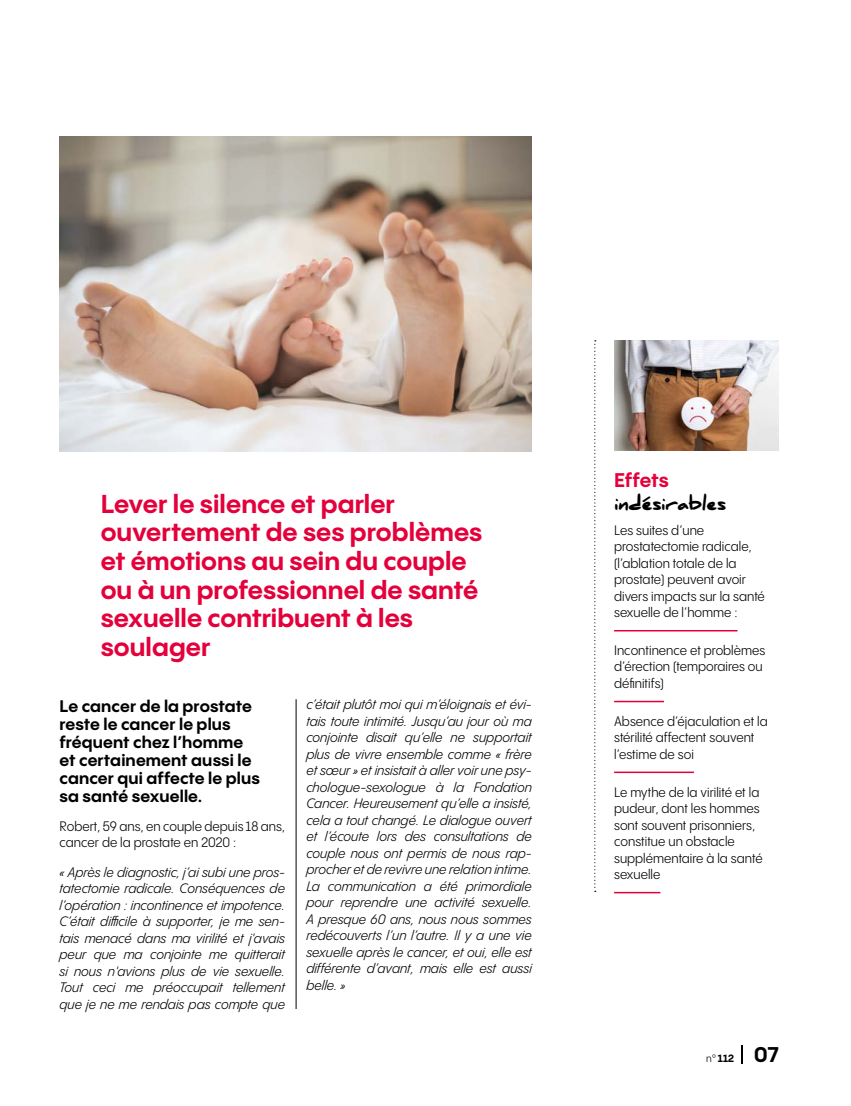
<style>
.page{position:relative;width:851px;height:1106px;background:#fff}
.page>*{position:absolute;margin:0;border:0;box-sizing:border-box;transform-origin:0 0}
.t1{font:700 25.5px/28.5px "PP Pangram Sans";color:#e4003b}
.t2{font:700 19.5px "PP Pangram Sans";letter-spacing:-.01em;color:#e4003b}
.t3{font:900 18px "Daniel";letter-spacing:-.005em;color:#000}
.t4{font:700 16.5px/18px "PP Pangram Sans";letter-spacing:.005em;color:#000}
.t5{font:italic 13.5px/16.5px "PP Pangram Sans Compact";color:#000;text-align:justify}
.t6{font:13.5px/16.5px "PP Pangram Sans Compact";color:#000}
.t7{font:700 10.5px "PP Pangram Sans";color:#000}
.s1{font-family:"PP Pangram Sans Compact";font-weight:400}
.s2{font-size:21px}
</style>
<div class="page">
<svg style="left:741px;top:1045px;width:1px;height:18px"></svg>
<img style="left:60px;top:136px;width:471px;height:315px">
<hr style="left:614px;top:630px;width:123px;height:1px;background:#e4003b">
<hr style="left:614px;top:700px;width:50px;height:2px;background:#e4003b">
<hr style="left:614px;top:771px;width:79px;height:2px;background:#e4003b">
<hr style="left:614px;top:891px;width:46px;height:2px;background:#e4003b">
<svg style="left:594px;top:340px;width:1px;height:551px"></svg>
<img style="left:614px;top:340px;width:164px;height:111px">
<hr style="left:296px;top:699px;width:1px;height:310px;background:#000">
<h1 class="t1" style="left:101px;top:489px;width:383px">Lever le silence et parler ouvertement de ses problèmes et émotions au sein du couple ou à un professionnel de santé sexuelle contribuent à les soulager</h1>
<p class="t4" style="left:60px;top:696px;width:202px">Le cancer de la prostate reste le cancer le plus fréquent chez l’homme et certainement aussi le cancer qui affecte le plus sa santé sexuelle.</p>
<p class="t6" style="left:60px;top:817px;width:227px">Robert, 59 ans, en couple depuis 18 ans, cancer de la prostate en 2020 :</p>
<p class="t5" style="left:60px;top:863px;width:227px">« Après le diagnostic, j’ai subi une pros&shy;tatectomie radicale. Conséquences de l’opération : incontinence et impotence.<br>C’était difficile à supporter, je me sen&shy;tais menacé dans ma virilité et j'avais peur que ma conjointe me quitterait si nous n'avions plus de vie sexuelle.<br>Tout ceci me préoccupait tellement que je ne me rendais pas compte que</p>
<p class="t5" style="left:306px;top:696px;width:227px">c’était plutôt moi qui m’éloignais et évi&shy;tais toute intimité. Jusqu’au jour où ma conjointe disait qu’elle ne supportait plus de vivre ensemble comme « frère et sœur » et insistait à aller voir une psy&shy;chologue-sexologue à la Fondation Cancer. Heureusement qu’elle a insisté, cela a tout changé. Le dialogue ouvert et l’écoute lors des consultations de couple nous ont permis de nous rap&shy;procher et de revivre une relation intime.<br>La communication a été primordiale pour reprendre une activité sexuelle.<br>A presque 60 ans, nous nous sommes redécouverts l’un l’autre. Il y a une vie sexuelle après le cancer, et oui, elle est différente d’avant, mais elle est aussi belle. »</p>
<h2 class="t2" style="left:614px;top:468px;width:56px">Effets</h2>
<h3 class="t3" style="left:614px;top:493px;width:113px">indésirables</h3>
<p class="t6" style="left:614px;top:521px;width:152px">Les suites d’une prostatectomie radicale, (l’ablation totale de la prostate) peuvent avoir divers impacts sur la santé sexuelle de l’homme :</p>
<p class="t6" style="left:614px;top:642px;width:153px">Incontinence et problèmes d’érection (temporaires ou définitifs)</p>
<p class="t6" style="left:614px;top:712px;width:155px">Absence d’éjaculation et la stérilité affectent souvent l’estime de soi</p>
<p class="t6" style="left:614px;top:783px;width:150px">Le mythe de la virilité et la pudeur, dont les hommes sont souvent prisonniers, constitue un obstacle supplémentaire à la santé sexuelle</p>
<p class="t7" style="left:706px;top:1051px;width:74px"><span class="s1">n°</span> 112 <span class="s2">07</span></p>
</div>
